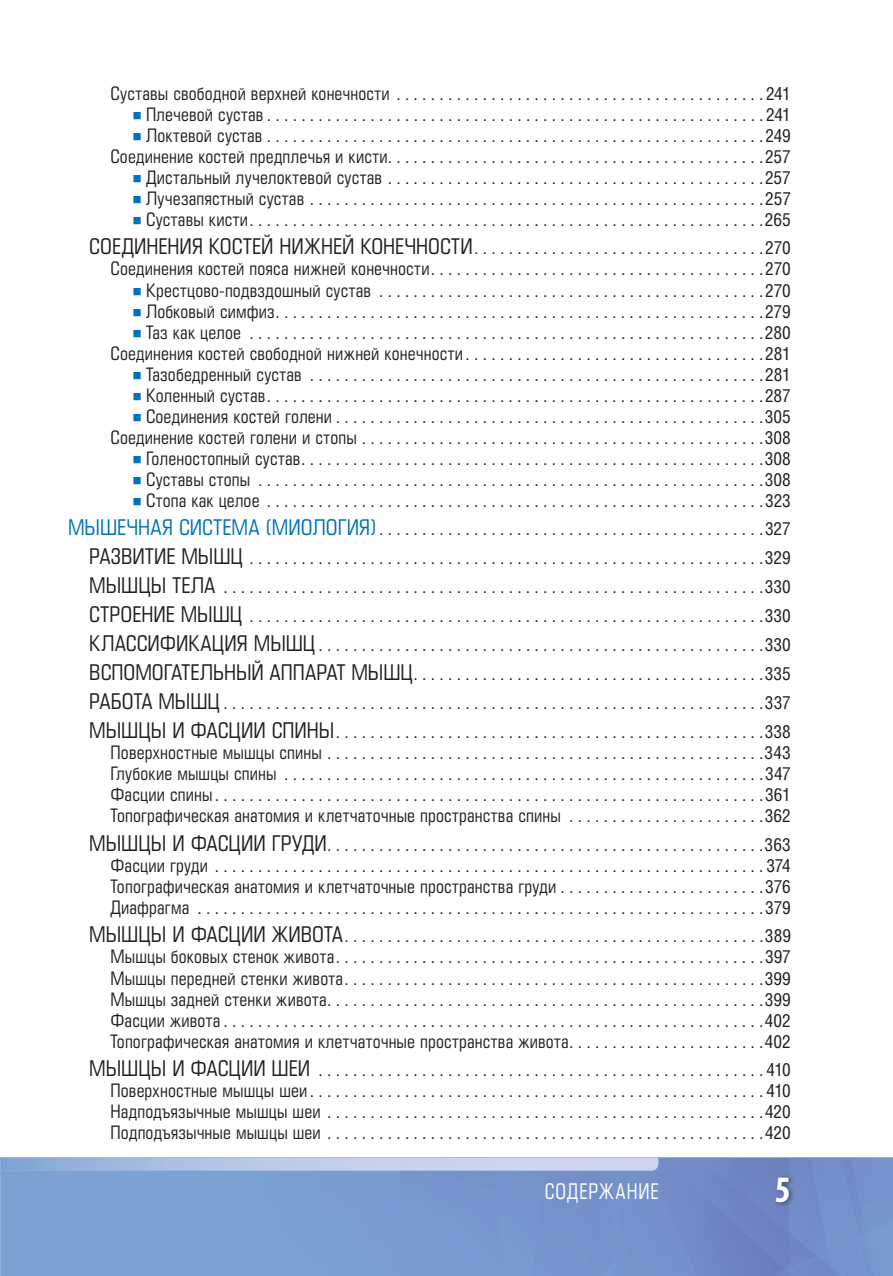
<style>
.page{position:relative;width:893px;height:1276px;background:#fff}
.page>*{position:absolute;margin:0;border:0;box-sizing:border-box;transform-origin:0 0}
.t1{font:700 condensed 37.5px "Myriad Pro";color:#fff}
.t2{font:21px "Europe Cond";letter-spacing:.06em;color:#fff;scale:.9 1}
.t3{font:18px/21px "Helios Cond";color:#231f20;text-align:right}
.t4{font:18px "Europe Cond";letter-spacing:.005em;color:#231f20}
.s1{font-family:"Europe Cond"}
.s2{font-family:"Newton";color:#0072bc}
.s3{font-family:"Europe Cond";font-size:21px}
.s4{font-family:"Helios Cond"}
.s5{font-family:"Europe Cond";font-size:21px;color:#0072bc}
</style>
<div class="page">
<img style="left:773px;top:1173px;width:22px;height:35px">
<p class="t3" style="left:111px;top:84px;width:682px"><span class="s1">Суставы свободной верхней конечности</span> . . . . . . . . . . . . . . . . . . . . . . . . . . . . . . . . . . . . . . . . . . . 241</p>
<p class="t3" style="left:132px;top:105px;width:661px"><span class="s2">■</span> <span class="s1">Плечевой сустав</span> . . . . . . . . . . . . . . . . . . . . . . . . . . . . . . . . . . . . . . . . . . . . . . . . . . . . . . . . . . 241</p>
<p class="t3" style="left:111px;top:126px;width:682px"><span class="s2">■</span> <span class="s1">Локтевой сустав</span> . . . . . . . . . . . . . . . . . . . . . . . . . . . . . . . . . . . . . . . . . . . . . . . . . . . . . . . . . .249<br><span class="s1">Соединение костей предплечья и кисти</span>. . . . . . . . . . . . . . . . . . . . . . . . . . . . . . . . . . . . . . . . . . . .257</p>
<p class="t3" style="left:132px;top:168px;width:661px"><span class="s2">■</span> <span class="s1">Дистальный лучелоктевой сустав</span> . . . . . . . . . . . . . . . . . . . . . . . . . . . . . . . . . . . . . . . . . . . .257</p>
<p class="t3" style="left:132px;top:189px;width:661px"><span class="s2">■</span> <span class="s1">Лучезапястный сустав</span> . . . . . . . . . . . . . . . . . . . . . . . . . . . . . . . . . . . . . . . . . . . . . . . . . . . . .257</p>
<p class="t3" style="left:89px;top:206px;width:703px;line-height:28.8px"><span class="s2">■</span> <span class="s1">Суставы кисти</span> . . . . . . . . . . . . . . . . . . . . . . . . . . . . . . . . . . . . . . . . . . . . . . . . . . . . . . . . . . . .265<br><span class="s3">СОЕДИНЕНИЯ КОСТЕЙ НИЖНЕЙ КОНЕЧНОСТИ</span> . . . . . . . . . . . . . . . . . . . . . . . . . . . . . . . . . .270</p>
<p class="t3" style="left:111px;top:260px;width:682px"><span class="s1">Соединения костей пояса нижней конечности</span> . . . . . . . . . . . . . . . . . . . . . . . . . . . . . . . . . . . . . . .270</p>
<p class="t3" style="left:132px;top:281px;width:661px"><span class="s2">■</span> <span class="s1">Крестцово-подвздошный сустав</span> . . . . . . . . . . . . . . . . . . . . . . . . . . . . . . . . . . . . . . . . . . . . .270</p>
<p class="t3" style="left:132px;top:302px;width:661px"><span class="s2">■</span> <span class="s1">Лобковый симфиз</span> . . . . . . . . . . . . . . . . . . . . . . . . . . . . . . . . . . . . . . . . . . . . . . . . . . . . . . . . .279</p>
<p class="t3" style="left:132px;top:323px;width:661px"><span class="s2">■</span> <span class="s1">Таз как целое</span> . . . . . . . . . . . . . . . . . . . . . . . . . . . . . . . . . . . . . . . . . . . . . . . . . . . . . . . . . . . .280</p>
<p class="t4" style="left:111px;top:346px;width:682px">Соединения костей свободной нижней конечности <span class="s4">. . . . . . . . . . . . . . . . . . . . . . . . . . . . . . . . . . .281</span></p>
<p class="t3" style="left:132px;top:365px;width:661px"><span class="s2">■</span> <span class="s1">Тазобедренный сустав</span> . . . . . . . . . . . . . . . . . . . . . . . . . . . . . . . . . . . . . . . . . . . . . . . . . . . . .281</p>
<p class="t3" style="left:132px;top:386px;width:661px"><span class="s2">■</span> <span class="s1">Коленный сустав</span> . . . . . . . . . . . . . . . . . . . . . . . . . . . . . . . . . . . . . . . . . . . . . . . . . . . . . . . . . .287</p>
<p class="t3" style="left:111px;top:407px;width:682px"><span class="s2">■</span> <span class="s1">Соединения костей голени</span> . . . . . . . . . . . . . . . . . . . . . . . . . . . . . . . . . . . . . . . . . . . . . . . . . .305<br><span class="s1">Соединение костей голени и стопы</span> . . . . . . . . . . . . . . . . . . . . . . . . . . . . . . . . . . . . . . . . . . . . . . .308</p>
<p class="t3" style="left:132px;top:449px;width:661px"><span class="s2">■</span> <span class="s1">Голеностопный сустав</span> . . . . . . . . . . . . . . . . . . . . . . . . . . . . . . . . . . . . . . . . . . . . . . . . . . . . . .308</p>
<p class="t3" style="left:132px;top:470px;width:661px"><span class="s2">■</span> <span class="s1">Суставы стопы</span> . . . . . . . . . . . . . . . . . . . . . . . . . . . . . . . . . . . . . . . . . . . . . . . . . . . . . . . . . . .308</p>
<p class="t3" style="left:68px;top:487px;width:724px;line-height:28.8px"><span class="s2">■</span> <span class="s1">Стопа как целое</span> . . . . . . . . . . . . . . . . . . . . . . . . . . . . . . . . . . . . . . . . . . . . . . . . . . . . . . . . . .323<br><span class="s5">МЫШЕЧНАЯ СИСТЕМА (МИОЛОГИЯ)</span> . . . . . . . . . . . . . . . . . . . . . . . . . . . . . . . . . . . . . . . . . . . . .327<br><span class="s3">РАЗВИТИЕ МЫШЦ</span> . . . . . . . . . . . . . . . . . . . . . . . . . . . . . . . . . . . . . . . . . . . . . . . . . . . . . . . . . . . .329<br><span class="s3">МЫШЦЫ ТЕЛА</span> . . . . . . . . . . . . . . . . . . . . . . . . . . . . . . . . . . . . . . . . . . . . . . . . . . . . . . . . . . . . . . .330<br><span class="s3">СТРОЕНИЕ МЫШЦ</span> . . . . . . . . . . . . . . . . . . . . . . . . . . . . . . . . . . . . . . . . . . . . . . . . . . . . . . . . . . . .330<br><span class="s3">КЛАССИФИКАЦИЯ МЫШЦ</span> . . . . . . . . . . . . . . . . . . . . . . . . . . . . . . . . . . . . . . . . . . . . . . . . . . . .330<br><span class="s3">ВСПОМОГАТЕЛЬНЫЙ АППАРАТ МЫШЦ</span> . . . . . . . . . . . . . . . . . . . . . . . . . . . . . . . . . . . . . . . . .335<br><span class="s3">РАБОТА МЫШЦ</span> . . . . . . . . . . . . . . . . . . . . . . . . . . . . . . . . . . . . . . . . . . . . . . . . . . . . . . . . . . . . . . .337<br><span class="s3">МЫШЦЫ И ФАСЦИИ СПИНЫ</span> . . . . . . . . . . . . . . . . . . . . . . . . . . . . . . . . . . . . . . . . . . . . . . . . . .338</p>
<p class="t3" style="left:111px;top:743px;width:682px;text-align:justify"><span class="s1">Поверхностные мышцы спины</span> . . . . . . . . . . . . . . . . . . . . . . . . . . . . . . . . . . . . . . . . . . . . . . . . . . .343<br><span class="s1">Глубокие мышцы спины</span> . . . . . . . . . . . . . . . . . . . . . . . . . . . . . . . . . . . . . . . . . . . . . . . . . . . . . . . .347<br><span class="s1">Фасции спины</span> . . . . . . . . . . . . . . . . . . . . . . . . . . . . . . . . . . . . . . . . . . . . . . . . . . . . . . . . . . . . . . . .361</p>
<p class="t4" style="left:111px;top:808px;width:682px">Топографическая анатомия и клетчаточные пространства спины <span class="s4">. . . . . . . . . . . . . . . . . . . . . . .362</span></p>
<p class="t3" style="left:89px;top:835px;width:703px"><span class="s3">МЫШЦЫ И ФАСЦИИ ГРУДИ</span> . . . . . . . . . . . . . . . . . . . . . . . . . . . . . . . . . . . . . . . . . . . . . . . . . . .363<br><span class="s1">Фасции груди</span> . . . . . . . . . . . . . . . . . . . . . . . . . . . . . . . . . . . . . . . . . . . . . . . . . . . . . . . . . . . . . . . . 374</p>
<p class="t4" style="left:111px;top:878px;width:682px">Топографическая анатомия и клетчаточные пространства груди <span class="s4">. . . . . . . . . . . . . . . . . . . . . . . .376</span></p>
<p class="t3" style="left:89px;top:894px;width:703px;line-height:28.8px"><span class="s1">Диафрагма</span> . . . . . . . . . . . . . . . . . . . . . . . . . . . . . . . . . . . . . . . . . . . . . . . . . . . . . . . . . . . . . . . . . .379<br><span class="s3">МЫШЦЫ И ФАСЦИИ ЖИВОТА</span> . . . . . . . . . . . . . . . . . . . . . . . . . . . . . . . . . . . . . . . . . . . . . . . . .389</p>
<p class="t3" style="left:111px;top:948px;width:682px;text-align:justify"><span class="s1">Мышцы боковых стенок живота</span> . . . . . . . . . . . . . . . . . . . . . . . . . . . . . . . . . . . . . . . . . . . . . . . . . .397<br><span class="s1">Мышцы передней стенки живота</span> . . . . . . . . . . . . . . . . . . . . . . . . . . . . . . . . . . . . . . . . . . . . . . . . .399<br><span class="s1">Мышцы задней стенки живота</span> . . . . . . . . . . . . . . . . . . . . . . . . . . . . . . . . . . . . . . . . . . . . . . . . . . .399<br><span class="s1">Фасции живота</span> . . . . . . . . . . . . . . . . . . . . . . . . . . . . . . . . . . . . . . . . . . . . . . . . . . . . . . . . . . . . . . .402</p>
<p class="t4" style="left:111px;top:1033px;width:682px">Топографическая анатомия и клетчаточные пространства живота <span class="s4">. . . . . . . . . . . . . . . . . . . . . . .402</span></p>
<p class="t3" style="left:111px;top:1061px;width:682px;text-align:justify;text-indent:-21px"><span class="s3">МЫШЦЫ И ФАСЦИИ ШЕИ</span> . . . . . . . . . . . . . . . . . . . . . . . . . . . . . . . . . . . . . . . . . . . . . . . . . . . . 410<br><span class="s1">Поверхностные мышцы шеи</span> . . . . . . . . . . . . . . . . . . . . . . . . . . . . . . . . . . . . . . . . . . . . . . . . . . . . . 410<br><span class="s1">Надподъязычные мышцы шеи</span> . . . . . . . . . . . . . . . . . . . . . . . . . . . . . . . . . . . . . . . . . . . . . . . . . . .420<br><span class="s1">Подподъязычные мышцы шеи</span> . . . . . . . . . . . . . . . . . . . . . . . . . . . . . . . . . . . . . . . . . . . . . . . . . . .420</p>
<p class="t2" style="left:545px;top:1183px;width:128px">СОДЕРЖАНИЕ</p>
<h1 class="t1" style="left:775px;top:1176px;width:17px">5</h1>
</div>
